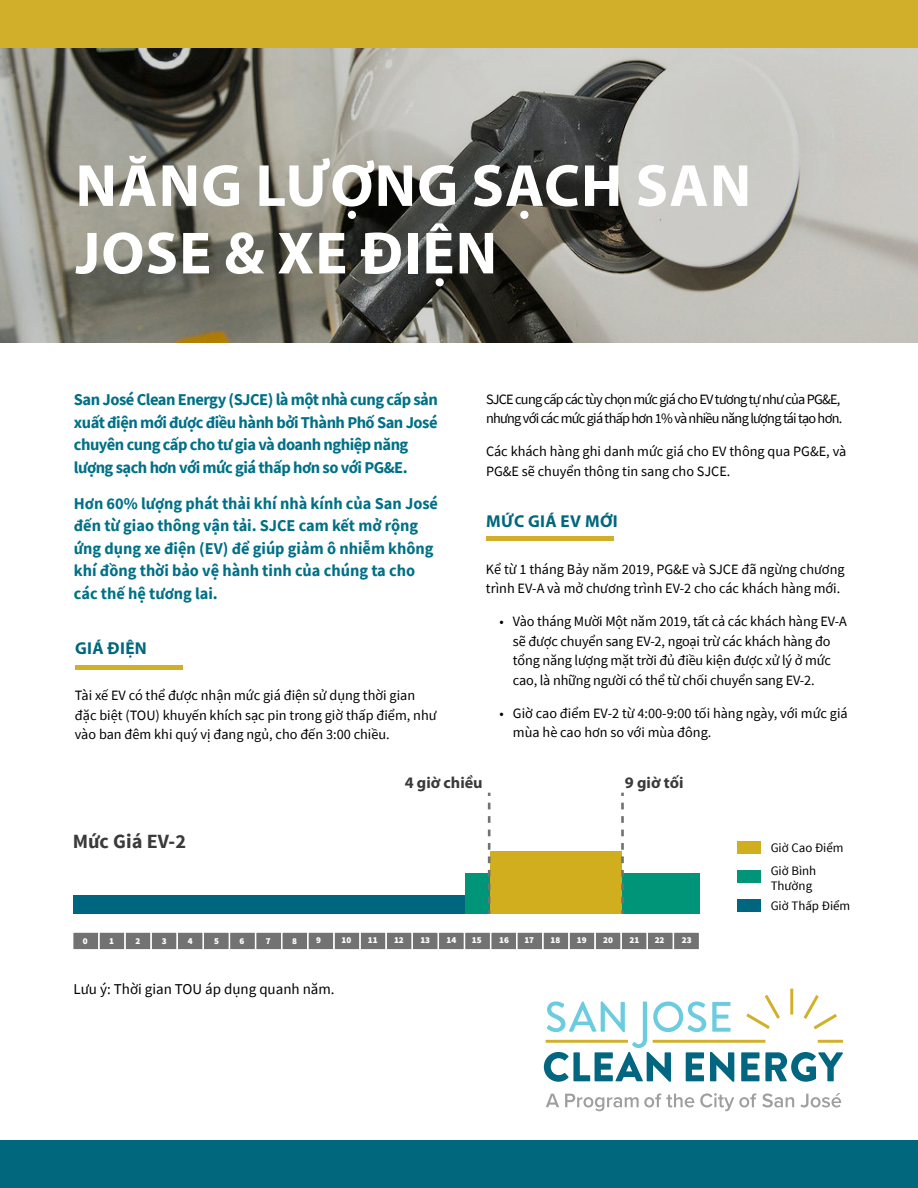
<style>
.page{position:relative;width:918px;height:1188px;background:#fff}
.page>*{position:absolute;margin:0;border:0;box-sizing:border-box;transform-origin:0 0}
.t1{font:700 60px/67.5px "Myriad Pro";letter-spacing:.02em;color:#fff}
.t2{font:700 20.1px "Source Sans Pro";color:#3a3a3a}
.t3{font:700 17.25px "Myriad Pro";letter-spacing:.02em;color:#00677d}
.t4{font:700 16.5px/22.5px "Source Sans Pro";color:#007086}
.t5{font:700 16.5px/22.5px "Source Sans Pro";letter-spacing:-.025em;color:#007086}
.t6{font:700 16.05px "Myriad Pro";color:#3a3a3a}
.t7{font:15px "Source Sans Pro";color:#000101}
.t8{font:14.25px/19.5px "Source Sans Pro";color:#000}
.t9{font:14.25px/19.5px "Source Sans Pro";letter-spacing:-.05em;color:#000}
.t10{font:12.9px/22.8px "Source Sans Pro";color:#000}
.t11{font:900 9px "Source Sans Pro";color:#fff}
</style>
<div class="page">
<svg style="left:0;top:47px;width:918px;height:295px;background:#8d8c84"></svg>
<div style="left:737px;top:841px;width:24px;height:13px;background:#d1ae1e"></div>
<div style="left:737px;top:870px;width:24px;height:13px;background:#009478"></div>
<div style="left:737px;top:899px;width:24px;height:13px;background:#00657f"></div>
<svg style="left:546px;top:1094px;width:13px;height:13px"></svg>
<svg style="left:565px;top:1093px;width:129px;height:18px"></svg>
<svg style="left:700px;top:1093px;width:94px;height:18px"></svg>
<svg style="left:800px;top:1093px;width:41px;height:14px"></svg>
<svg style="left:544px;top:1001px;width:190px;height:81px"></svg>
<svg style="left:741px;top:1052px;width:102px;height:30px"></svg>
<hr style="left:653px;top:1040px;width:112px;height:3px;background:#d2b02a">
<hr style="left:546px;top:1040px;width:82px;height:3px;background:#d2b02a">
<hr style="left:790px;top:989px;width:3px;height:26px;background:#d2b02a">
<svg style="left:746px;top:995px;width:34px;height:34px"></svg>
<hr style="left:818px;top:1040px;width:25px;height:3px;background:#d2b02a">
<svg style="left:804px;top:995px;width:33px;height:34px"></svg>
<div style="left:0;top:0;width:918px;height:47px;background:#d2af2b"></div>
<div style="left:0;top:1141px;width:918px;height:47px;background:#00677d"></div>
<hr style="left:486px;top:536px;width:127px;height:4px;background:#d2af2b">
<div style="left:73px;top:933px;width:627px;height:17px;background:#727272"></div>
<div style="left:72px;top:931px;width:28px;height:19px;border:1px solid #fff"></div>
<div style="left:98px;top:931px;width:28px;height:19px;border:1px solid #fff"></div>
<div style="left:124px;top:931px;width:28px;height:19px;border:1px solid #fff"></div>
<div style="left:150px;top:931px;width:28px;height:19px;border:1px solid #fff"></div>
<div style="left:177px;top:931px;width:27px;height:19px;border:1px solid #fff"></div>
<div style="left:203px;top:931px;width:27px;height:19px;border:1px solid #fff"></div>
<div style="left:229px;top:931px;width:27px;height:19px;border:1px solid #fff"></div>
<div style="left:255px;top:931px;width:27px;height:19px;border:1px solid #fff"></div>
<div style="left:281px;top:931px;width:27px;height:19px;border:1px solid #fff"></div>
<div style="left:307px;top:931px;width:28px;height:19px;border:1px solid #fff"></div>
<div style="left:333px;top:931px;width:28px;height:19px;border:1px solid #fff"></div>
<div style="left:359px;top:931px;width:28px;height:19px;border:1px solid #fff"></div>
<div style="left:385px;top:931px;width:28px;height:19px;border:1px solid #fff"></div>
<div style="left:412px;top:931px;width:27px;height:19px;border:1px solid #fff"></div>
<div style="left:438px;top:931px;width:27px;height:19px;border:1px solid #fff"></div>
<div style="left:464px;top:931px;width:27px;height:19px;border:1px solid #fff"></div>
<div style="left:490px;top:931px;width:27px;height:19px;border:1px solid #fff"></div>
<div style="left:516px;top:931px;width:27px;height:19px;border:1px solid #fff"></div>
<div style="left:542px;top:931px;width:28px;height:19px;border:1px solid #fff"></div>
<div style="left:568px;top:931px;width:28px;height:19px;border:1px solid #fff"></div>
<div style="left:594px;top:931px;width:28px;height:19px;border:1px solid #fff"></div>
<div style="left:621px;top:931px;width:27px;height:19px;border:1px solid #fff"></div>
<div style="left:647px;top:931px;width:27px;height:19px;border:1px solid #fff"></div>
<div style="left:673px;top:931px;width:27px;height:19px;border:1px solid #fff"></div>
<div style="left:73px;top:895px;width:626px;height:19px;background:#00657f"></div>
<div style="left:465px;top:873px;width:234px;height:41px;background:#009478"></div>
<div style="left:490px;top:851px;width:132px;height:63px;background:#d1ae1e"></div>
<svg style="left:488px;top:803px;width:2px;height:111px"></svg>
<svg style="left:621px;top:803px;width:3px;height:111px"></svg>
<div style="left:75px;top:665px;width:108px;height:5px;background:#d2af2b"></div>
<h1 class="t1" style="left:76px;top:150px;width:677px">NĂNG LƯỢNG SẠCH SAN<br>JOSE &amp; XE ĐIỆN</h1>
<p class="t5" style="left:74px;top:388px;width:366px">San José Clean Energy (SJCE) là một nhà cung cấp sản xuất điện mới được điều hành bởi Thành Phố San José chuyên cung cấp cho tư gia và doanh nghiệp năng lượng sạch hơn với mức giá thấp hơn so với PG&amp;E.</p>
<p class="t4" style="left:74px;top:492px;width:366px">Hơn 60% lượng phát thải khí nhà kính của San José đến từ giao thông vận tải. SJCE cam kết mở rộng ứng dụng xe điện (EV) để giúp giảm ô nhiễm không khí đồng thời bảo vệ hành tinh của chúng ta cho các thế hệ tương lai.</p>
<p class="t3" style="left:75px;top:637px;width:73px">GIÁ ĐIỆN</p>
<p class="t8" style="left:75px;top:686px;width:363px">Tài xế EV có thể được nhận mức giá điện sử dụng thời gian đặc biệt (TOU) khuyến khích sạc pin trong giờ thấp điểm, như vào ban đêm khi quý vị đang ngủ, cho đến 3:00 chiều.</p>
<p class="t9" style="left:486px;top:389px;width:358px">SJCE cung cấp các tùy chọn mức giá cho EV tương tự như của PG&amp;E, nhưng với các mức giá thấp hơn 1% và nhiều năng lượng tái tạo hơn.</p>
<p class="t8" style="left:486px;top:442px;width:362px">Các khách hàng ghi danh mức giá cho EV thông qua PG&amp;E, và<br>PG&amp;E sẽ chuyển thông tin sang cho SJCE.</p>
<p class="t3" style="left:486px;top:510px;width:133px">MỨC GIÁ EV MỚI</p>
<p class="t8" style="left:486px;top:559px;width:360px">Kể từ 1 tháng Bảy năm 2019, PG&amp;E và SJCE đã ngừng chương trình EV-A và mở chương trình EV-2 cho các khách hàng mới.</p>
<p class="t8" style="left:513px;top:612px;width:335px;text-indent:-13px">• Vào tháng Mười Một năm 2019, tất cả các khách hàng EV-A sẽ được chuyển sang EV-2, ngoại trừ các khách hàng đo tổng năng lượng mặt trời đủ điều kiện được xử lý ở mức cao, là những người có thể từ chối chuyển sang EV-2.</p>
<p class="t8" style="left:513px;top:703px;width:336px;text-indent:-13px">• Giờ cao điểm EV-2 từ 4:00-9:00 tối hàng ngày, với mức giá mùa hè cao hơn so với mùa đông.</p>
<h2 class="t2" style="left:73px;top:829px;width:115px">Mức Giá EV-2</h2>
<p class="t6" style="left:405px;top:773px;width:80px">4 giờ chiều</p>
<p class="t6" style="left:625px;top:773px;width:60px">9 giờ tối</p>
<p class="t11" style="left:83px;top:935px;width:6px">0</p>
<p class="t11" style="left:109px;top:935px;width:6px">1</p>
<p class="t11" style="left:135px;top:935px;width:6px">2</p>
<p class="t11" style="left:162px;top:935px;width:6px">3</p>
<p class="t11" style="left:188px;top:935px;width:6px">4</p>
<p class="t11" style="left:214px;top:935px;width:6px">5</p>
<p class="t11" style="left:239px;top:935px;width:6px">6</p>
<p class="t11" style="left:266px;top:935px;width:6px">7</p>
<p class="t11" style="left:292px;top:935px;width:6px">8</p>
<p class="t11" style="left:316px;top:934px;width:6px">9</p>
<p class="t11" style="left:342px;top:934px;width:11px">10</p>
<p class="t11" style="left:368px;top:934px;width:11px">11</p>
<p class="t11" style="left:394px;top:934px;width:11px">12</p>
<p class="t11" style="left:420px;top:934px;width:11px">13</p>
<p class="t11" style="left:447px;top:934px;width:11px">14</p>
<p class="t11" style="left:472px;top:934px;width:11px">15</p>
<p class="t11" style="left:499px;top:934px;width:11px">16</p>
<p class="t11" style="left:524px;top:934px;width:11px">17</p>
<p class="t11" style="left:551px;top:934px;width:11px">18</p>
<p class="t11" style="left:577px;top:934px;width:11px">19</p>
<p class="t11" style="left:603px;top:934px;width:11px">20</p>
<p class="t11" style="left:629px;top:934px;width:11px">21</p>
<p class="t11" style="left:655px;top:934px;width:11px">22</p>
<p class="t11" style="left:682px;top:934px;width:11px">23</p>
<p class="t7" style="left:74px;top:979px;width:263px">Lưu ý: Thời gian TOU áp dụng quanh năm.</p>
<p class="t10" style="left:771px;top:836px;width:74px">Giờ Cao Điểm<br>Giờ Bình</p>
<p class="t10" style="left:771px;top:876px;width:81px;line-height:19.5px">Thường<br>Giờ Thấp Điểm</p>
</div>
